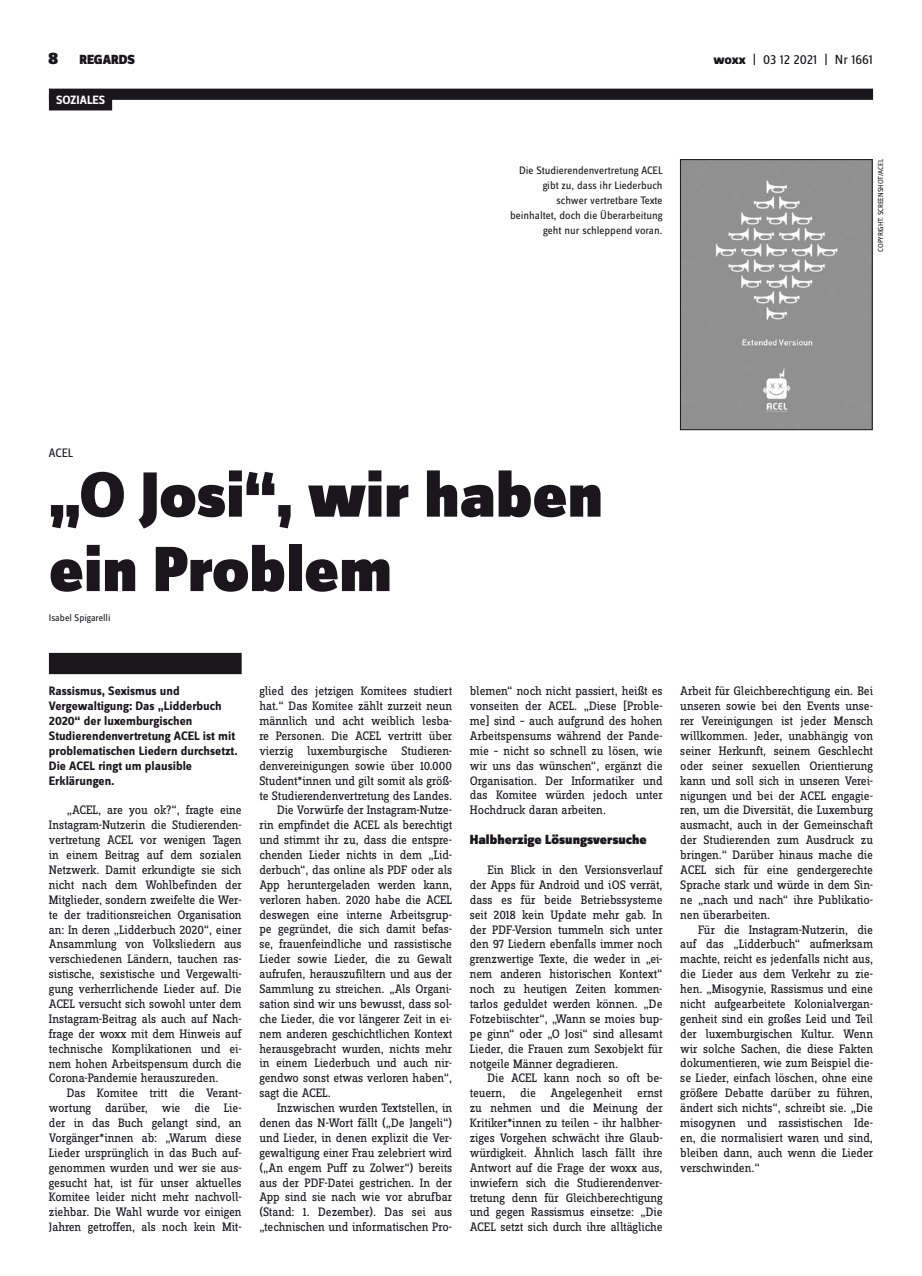
<style>
.page{position:relative;width:922px;height:1276px;background:#fff}
.page>*{position:absolute;margin:0;border:0;box-sizing:border-box;transform-origin:0 0}
.t1{font:900 66.25px/74.4px "Zine Sans Dis";color:#1a171c}
.t2{font:900 13.75px "Zine Sans Dis";color:#1a171c}
.t3{font:13.75px "Zine Sans Dis";letter-spacing:-.01em;color:#1a171c}
.t4{font:12.75px/14.9px "Zine Slab Dis";letter-spacing:-.01em;color:#1a171c;text-align:justify}
.t5{font:700 12.75px/14.9px "Zine Sans Dis";color:#1a171c}
.t6{font:12.75px "Zine Sans Dis";color:#1a171c}
.t7{font:700 12.5px "Zine Sans Dis";color:#fff}
.t8{font:11.25px/14.9px "Zine Sans Dis";color:#1a171c;text-align:right}
.t9{font:10px "Zine Sans Dis";color:#1a171c}
.t10{font:7.5px "Zine Sans Dis";letter-spacing:-.01em;color:#1a171c}
.s1{font-size:17.5px}
.s2{font-weight:800}
</style>
<div class="page">
<div style="left:49px;top:89px;width:823px;height:11px;background:#1a171c"></div>
<div style="left:49px;top:653px;width:192px;height:21px;background:#1a171c"></div>
<img style="left:682px;top:161px;width:188px;height:267px">
<div style="left:680px;top:159px;width:192px;height:271px;border:1px solid #1a171c"></div>
<div style="left:49px;top:94px;width:63px;height:16px;background:#1a171c"></div>
<p class="t2" style="left:48px;top:52px;width:88px"><span class="s1">8</span> REGARDS</p>
<p class="t3" style="left:713px;top:53px;width:161px"><span class="s2">woxx</span> | 03 12 2021 | Nr 1661</p>
<p class="t7" style="left:56px;top:93px;width:51px">SOZIALES</p>
<p class="t8" style="left:510px;top:163px;width:154px">Die Studierendenvertretung ACEL gibt zu, dass ihr Liederbuch schwer vertretbare Texte beinhaltet, doch die Überarbeitung geht nur schleppend voran.</p>
<p class="t10" style="left:876px;top:252px;width:94px;rotate:-90deg">COPYRIGHT: Screenshot/ACEL</p>
<p class="t6" style="left:49px;top:447px;width:26px">ACEL</p>
<h1 class="t1" style="left:49px;top:462px;width:555px">„O Josi“, wir haben ein Problem</h1>
<p class="t9" style="left:49px;top:613px;width:63px">Isabel Spigarelli</p>
<p class="t5" style="left:49px;top:684px;width:190px">Rassismus, Sexismus und<br>Vergewaltigung: Das „Lidderbuch<br>2020“ der luxemburgischen<br>Studierendenvertretung ACEL ist mit problematischen Liedern durchsetzt.<br>Die ACEL ringt um plausible<br>Erklärungen.</p>
<p class="t4" style="left:49px;top:803px;width:194px;text-indent:18px">„ACEL, are you ok?“, fragte eine Instagram-Nutzerin die Studierenden&shy;vertretung ACEL vor wenigen Tagen in einem Beitrag auf dem sozialen Netzwerk. Damit erkundigte sie sich nicht nach dem Wohlbefinden der Mitglieder, sondern zweifelte die Wer&shy;te der traditionsreichen Organisation an: In deren „Lidderbuch 2020“, einer Ansammlung von Volksliedern aus verschiedenen Ländern, tauchen ras&shy;sistische, sexistische und Vergewalti&shy;gung verherrlichende Lieder auf. Die ACEL versucht sich sowohl unter dem Instagram-Beitrag als auch auf Nach&shy;frage der woxx mit dem Hinweis auf technische Komplikationen und ei&shy;nem hohen Arbeitspensum durch die Corona-Pandemie herauszureden.</p>
<p class="t4" style="left:49px;top:1086px;width:194px;text-indent:18px">Das Komitee tritt die Verant&shy;wortung darüber, wie die Lie&shy;der in das Buch gelangt sind, an Vorgänger*innen ab: „Warum diese Lieder ursprünglich in das Buch auf&shy;genommen wurden und wer sie aus&shy;gesucht hat, ist für unser aktuelles Komitee leider nicht mehr nachvoll&shy;ziehbar. Die Wahl wurde vor einigen Jahren getroffen, als noch kein Mit-</p>
<p class="t4" style="left:259px;top:684px;width:194px">glied des jetzigen Komitees studiert</p>
<p class="t4" style="left:259px;top:699px;width:194px">hat.“ Das Komitee zählt zurzeit neun</p>
<p class="t4" style="left:259px;top:714px;width:194px">männlich und acht weiblich lesba-</p>
<p class="t4" style="left:259px;top:729px;width:194px">re Personen. Die ACEL vertritt über</p>
<p class="t4" style="left:259px;top:744px;width:194px">vierzig luxemburgische Studieren-</p>
<p class="t4" style="left:259px;top:758px;width:194px">denvereinigungen sowie über 10.000</p>
<p class="t4" style="left:259px;top:773px;width:194px">Student*innen und gilt somit als größ-</p>
<p class="t4" style="left:259px;top:788px;width:194px">te Studierendenvertretung des Landes.</p>
<p class="t4" style="left:277px;top:803px;width:176px">Die Vorwürfe der Instagram-Nutze-</p>
<p class="t4" style="left:259px;top:818px;width:194px">rin empfindet die ACEL als berechtigt</p>
<p class="t4" style="left:259px;top:833px;width:194px">und stimmt ihr zu, dass die entspre-</p>
<p class="t4" style="left:259px;top:848px;width:194px">chenden Lieder nichts in dem „Lid-</p>
<p class="t4" style="left:259px;top:863px;width:194px">derbuch“, das online als PDF oder als</p>
<p class="t4" style="left:259px;top:877px;width:194px">App heruntergeladen werden kann,</p>
<p class="t4" style="left:259px;top:892px;width:194px">verloren haben. 2020 habe die ACEL</p>
<p class="t4" style="left:259px;top:907px;width:194px">deswegen eine interne Arbeitsgrup-</p>
<p class="t4" style="left:259px;top:922px;width:194px">pe gegründet, die sich damit befas-</p>
<p class="t4" style="left:259px;top:937px;width:194px">se, frauenfeindliche und rassistische</p>
<p class="t4" style="left:259px;top:952px;width:194px">Lieder sowie Lieder, die zu Gewalt</p>
<p class="t4" style="left:259px;top:967px;width:194px">aufrufen, herauszufiltern und aus der</p>
<p class="t4" style="left:259px;top:982px;width:194px">Sammlung zu streichen. „Als Organi-</p>
<p class="t4" style="left:259px;top:996px;width:194px">sation sind wir uns bewusst, dass sol-</p>
<p class="t4" style="left:259px;top:1011px;width:194px">che Lieder, die vor längerer Zeit in ei-</p>
<p class="t4" style="left:259px;top:1026px;width:194px">nem anderen geschichtlichen Kontext</p>
<p class="t4" style="left:259px;top:1041px;width:194px">herausgebracht wurden, nichts mehr</p>
<p class="t4" style="left:259px;top:1056px;width:194px">in einem Liederbuch und auch nir-</p>
<p class="t4" style="left:259px;top:1071px;width:194px">gendwo sonst etwas verloren haben“,</p>
<p class="t4" style="left:259px;top:1086px;width:73px">sagt die ACEL.</p>
<p class="t4" style="left:277px;top:1101px;width:176px">Inzwischen wurden Textstellen, in</p>
<p class="t4" style="left:259px;top:1116px;width:194px">denen das N-Wort fällt („De Jangeli“)</p>
<p class="t4" style="left:259px;top:1130px;width:194px">und Lieder, in denen explizit die Ver-</p>
<p class="t4" style="left:259px;top:1145px;width:194px">gewaltigung einer Frau zelebriert wird</p>
<p class="t4" style="left:259px;top:1160px;width:194px">(„An engem Puff zu Zolwer“) bereits</p>
<p class="t4" style="left:259px;top:1175px;width:194px">aus der PDF-Datei gestrichen. In der</p>
<p class="t4" style="left:259px;top:1190px;width:194px">App sind sie nach wie vor abrufbar</p>
<p class="t4" style="left:259px;top:1205px;width:194px">(Stand: 1. Dezember). Das sei aus</p>
<p class="t4" style="left:259px;top:1220px;width:194px">„technischen und informatischen Pro-</p>
<p class="t4" style="left:469px;top:684px;width:194px">blemen“ noch nicht passiert, heißt es vonseiten der ACEL. „Diese [Proble&shy;me] sind – auch aufgrund des hohen Arbeitspensums während der Pande&shy;mie – nicht so schnell zu lösen, wie wir uns das wünschen“, ergänzt die Organisation. Der Informatiker und das Komitee würden jedoch unter Hochdruck daran arbeiten.</p>
<p class="t2" style="left:469px;top:832px;width:178px">Halbherzige Lösungsversuche</p>
<p class="t4" style="left:469px;top:863px;width:194px;text-indent:18px">Ein Blick in den Versionsverlauf der Apps für Android und iOS verrät, dass es für beide Betriebssysteme seit 2018 kein Update mehr gab. In der PDF-Version tummeln sich unter den 97 Liedern ebenfalls immer noch grenzwertige Texte, die weder in „ei&shy;nem anderen historischen Kontext“ noch zu heutigen Zeiten kommen&shy;tarlos geduldet werden können. „De Fotzebiischter“, „Wann se moies bup&shy;pe ginn“ oder „O Josi“ sind allesamt Lieder, die Frauen zum Sexobjekt für notgeile Männer degradieren.</p>
<p class="t4" style="left:469px;top:1071px;width:194px;text-indent:18px">Die ACEL kann noch so oft be&shy;teuern, die Angelegenheit ernst zu nehmen und die Meinung der Kritiker*innen zu teilen – ihr halbher&shy;ziges Vorgehen schwächt ihre Glaub&shy;würdigkeit. Ähnlich lasch fällt ihre Antwort auf die Frage der woxx aus, inwiefern sich die Studierendenver&shy;tretung denn für Gleichberechtigung und gegen Rassismus einsetze: „Die ACEL setzt sich durch ihre alltägliche</p>
<p class="t4" style="left:680px;top:684px;width:194px">Arbeit für Gleichberechtigung ein. Bei unseren sowie bei den Events unse&shy;rer Vereinigungen ist jeder Mensch willkommen. Jeder, unabhängig von seiner Herkunft, seinem Geschlecht oder seiner sexuellen Orientierung kann und soll sich in unseren Verei&shy;nigungen und bei der ACEL engagie&shy;ren, um die Diversität, die Luxemburg ausmacht, auch in der Gemeinschaft der Studierenden zum Ausdruck zu bringen.“ Darüber hinaus mache die ACEL sich für eine gendergerechte Sprache stark und würde in dem Sin&shy;ne „nach und nach“ ihre Publikatio&shy;nen überarbeiten.</p>
<p class="t4" style="left:680px;top:922px;width:194px;text-indent:18px">Für die Instagram-Nutzerin, die auf das „Lidderbuch“ aufmerksam machte, reicht es jedenfalls nicht aus, die Lieder aus dem Verkehr zu zie&shy;hen. „Misogynie, Rassismus und eine nicht aufgearbeitete Kolonialvergan&shy;genheit sind ein großes Leid und Teil der luxemburgischen Kultur. Wenn wir solche Sachen, die diese Fakten dokumentieren, wie zum Beispiel die&shy;se Lieder, einfach löschen, ohne eine größere Debatte darüber zu führen, ändert sich nichts“, schreibt sie. „Die misogynen und rassistischen Ide&shy;en, die normalisiert waren und sind, bleiben dann, auch wenn die Lieder verschwinden.“</p>
</div>
